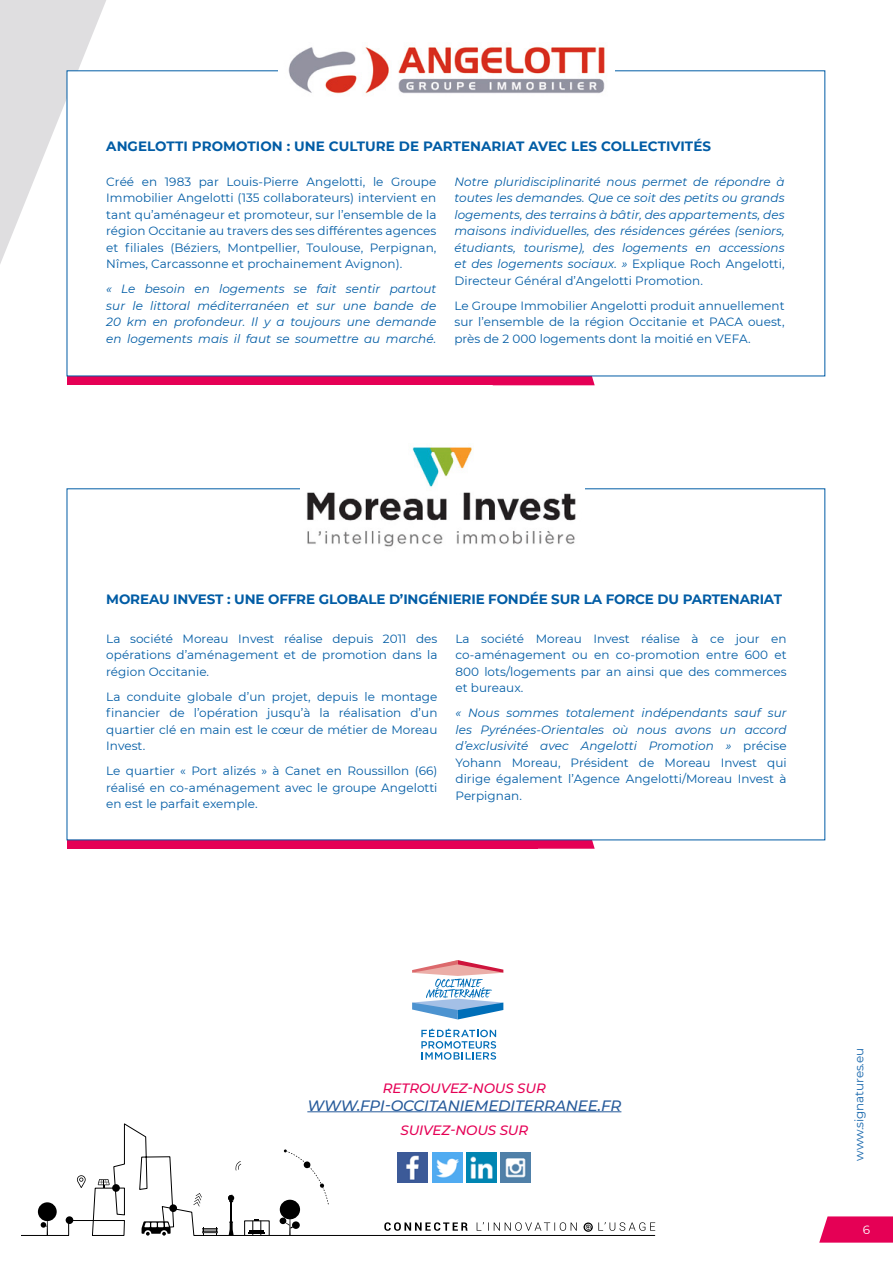
<style>
.page{position:relative;width:893px;height:1263px;background:#fff}
.page>*{position:absolute;margin:0;border:0;box-sizing:border-box;transform-origin:0 0}
.t1{font:italic 500 15px "Montserrat";letter-spacing:-.01em;color:#275b9b}
.t2{font:700 13.5px "Montserrat";letter-spacing:-.01em;color:#005ca5}
.t3{font:italic 500 13.5px "Montserrat";letter-spacing:-.01em;color:#e50055}
.t4{font:12px/16.5px "Montserrat";letter-spacing:.005em;color:#005ca5;text-align:justify}
.t5{font:italic 12px/16.5px "Montserrat";letter-spacing:.005em;color:#005ca5;text-align:justify}
.t6{font:12px "Montserrat";letter-spacing:-.01em;color:#1968ad}
.t7{font:12px "Montserrat";color:#000}
.s1{font-style:normal}
.s2{color:#fff}
</style>
<div class="page">
<svg style="left:0;top:0;width:106px;height:377px;fill:#dfdee0"></svg>
<svg style="left:819px;top:1216px;width:74px;height:26px"></svg>
<svg style="left:538px;top:840px;width:57px;height:9px"></svg>
<div style="left:67px;top:821px;width:471px;height:28px;background:#e50055"></div>
<svg style="left:538px;top:376px;width:57px;height:9px"></svg>
<div style="left:67px;top:358px;width:471px;height:27px;background:#e50055"></div>
<div style="left:67px;top:70px;width:758px;height:306px;background:#fff"></div>
<div style="left:67px;top:488px;width:758px;height:352px;background:#fff"></div>
<img style="left:278px;top:46px;width:337px;height:48px">
<img style="left:300px;top:447px;width:285px;height:100px">
<svg style="left:21px;top:1123px;width:635px;height:113px"></svg>
<div style="left:169px;top:1204px;width:8px;height:8px;background:#000;border-radius:50%"></div>
<div style="left:112px;top:1184px;width:8px;height:8px;background:#000;border-radius:50%"></div>
<div style="left:66px;top:1216px;width:7px;height:8px;background:#000;border-radius:50%"></div>
<svg style="left:202px;top:1228px;width:16px;height:7px"></svg>
<hr style="left:230px;top:1202px;width:2px;height:20px;background:#000">
<svg style="left:227px;top:1195px;width:7px;height:7px"></svg>
<svg style="left:229px;top:1221px;width:5px;height:14px"></svg>
<div style="left:38px;top:1202px;width:19px;height:19px;background:#000;border-radius:50%"></div>
<svg style="left:41px;top:1218px;width:8px;height:17px"></svg>
<div style="left:244px;top:1220px;width:26px;height:15px;border:1px solid #000"></div>
<svg style="left:248px;top:1220px;width:16px;height:15px"></svg>
<svg style="left:142px;top:1221px;width:29px;height:14px"></svg>
<svg style="left:292px;top:1221px;width:8px;height:8px"></svg>
<div style="left:280px;top:1200px;width:20px;height:19px;background:#000;border-radius:50%"></div>
<div style="left:280px;top:1217px;width:6px;height:7px;background:#000;border-radius:50%"></div>
<svg style="left:283px;top:1216px;width:14px;height:19px"></svg>
<svg style="left:77px;top:1175px;width:9px;height:13px"></svg>
<svg style="left:235px;top:1161px;width:6px;height:9px"></svg>
<svg style="left:193px;top:1193px;width:9px;height:13px"></svg>
<svg style="left:284px;top:1149px;width:45px;height:55px"></svg>
<svg style="left:98px;top:1179px;width:12px;height:9px"></svg>
<svg style="left:598px;top:1222px;width:57px;height:9px"></svg>
<svg style="left:384px;top:1222px;width:193px;height:9px"></svg>
<svg style="left:583px;top:1222px;width:10px;height:10px"></svg>
<svg style="left:585px;top:1224px;width:6px;height:6px"></svg>
<hr style="left:307px;top:1111px;width:314px;height:1px;background:#275b9b">
<img style="left:398px;top:1152px;width:30px;height:30px">
<img style="left:432px;top:1152px;width:30px;height:30px">
<img style="left:467px;top:1152px;width:30px;height:30px">
<img style="left:501px;top:1152px;width:30px;height:30px">
<svg style="left:421px;top:1028px;width:75px;height:32px"></svg>
<svg style="left:412px;top:960px;width:91px;height:59px"></svg>
<p class="t2" style="left:106px;top:137px;width:606px">ANGELOTTI PROMOTION : UNE CULTURE DE PARTENARIAT AVEC LES COLLECTIVITÉS</p>
<p class="t4" style="left:106px;top:173px;width:332px">Créé en 1983 par Louis-Pierre Angelotti, le Groupe Immobilier Angelotti (135 collaborateurs) intervient en tant qu’aménageur et promoteur, sur l’ensemble de la région Occitanie au travers des ses différentes agences et filiales (Béziers, Montpellier, Toulouse, Perpignan, Nîmes, Carcassonne et prochainement Avignon).</p>
<p class="t5" style="left:106px;top:280px;width:332px">« Le besoin en logements se fait sentir partout sur le littoral méditerranéen et sur une bande de 20 km en profondeur. Il y a toujours une demande en logements mais il faut se soumettre au marché.</p>
<p class="t5" style="left:454px;top:173px;width:332px">Notre pluridisciplinarité nous permet de répondre à toutes les demandes. Que ce soit des petits ou grands logements, des terrains à bâtir, des appartements, des maisons individuelles, des résidences gérées (seniors, étudiants, tourisme), des logements en accessions et des logements sociaux. » <span class="s1">Explique Roch Angelotti, Directeur Général d’Angelotti Promotion.</span></p>
<p class="t4" style="left:454px;top:297px;width:332px">Le Groupe Immobilier Angelotti produit annuellement sur l’ensemble de la région Occitanie et PACA ouest, près de 2 000 logements dont la moitié en VEFA.</p>
<p class="t2" style="left:106px;top:589px;width:677px">MOREAU INVEST : UNE OFFRE GLOBALE D’INGÉNIERIE FONDÉE SUR LA FORCE DU PARTENARIAT</p>
<p class="t4" style="left:106px;top:630px;width:333px">La société Moreau Invest réalise depuis 2011 des opérations d’aménagement et de promotion dans la région Occitanie.</p>
<p class="t4" style="left:106px;top:688px;width:333px">La conduite globale d’un projet, depuis le montage financier de l’opération jusqu’à la réalisation d’un quartier clé en main est le cœur de métier de Moreau Invest.</p>
<p class="t4" style="left:106px;top:762px;width:333px">Le quartier « Port alizés » à Canet en Roussillon (66) réalisé en co-aménagement avec le groupe Angelotti en est le parfait exemple.</p>
<p class="t4" style="left:455px;top:630px;width:333px">La société Moreau Invest réalise à ce jour en co-aménagement ou en co-promotion entre 600 et 800 lots/logements par an ainsi que des commerces et bureaux.</p>
<p class="t5" style="left:455px;top:704px;width:333px">« Nous sommes totalement indépendants sauf sur les Pyrénées-Orientales où nous avons un accord d’exclusivité avec Angelotti Promotion » <span class="s1">précise Yohann Moreau, Président de Moreau Invest qui dirige également l’Agence Angelotti/Moreau Invest à Perpignan.</span></p>
<p class="t3" style="left:383px;top:1078px;width:164px">RETROUVEZ-NOUS SUR</p>
<p class="t1" style="left:307px;top:1095px;width:316px">WWW.FPI-OCCITANIEMEDITERRANEE.FR</p>
<p class="t3" style="left:400px;top:1121px;width:129px">SUIVEZ-NOUS SUR</p>
<p class="t6" style="left:851px;top:1161px;width:114px;rotate:-90deg">www.signatures.eu</p>
<p class="t7" style="left:853px;top:1221px;width:18px">2<span class="s2">6</span></p>
</div>
